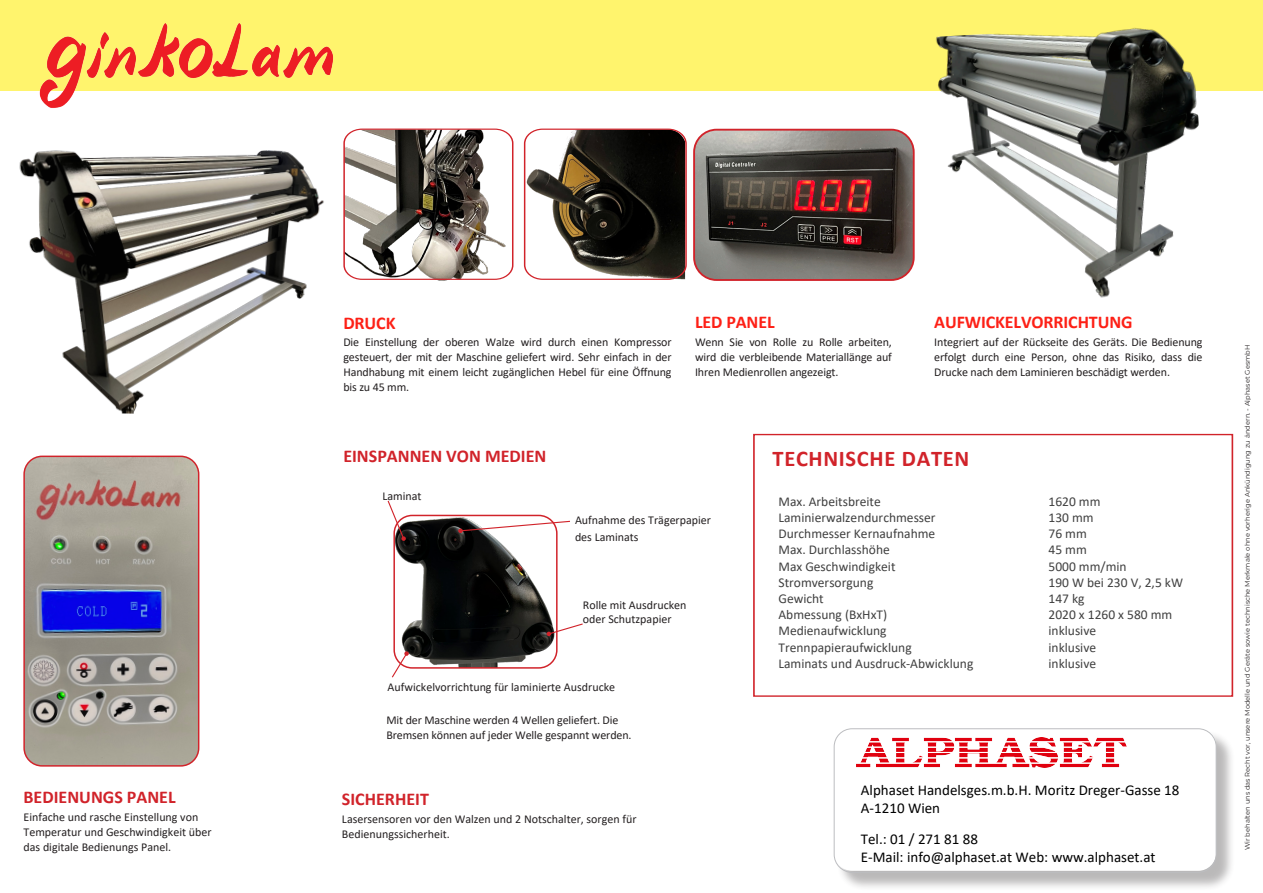
<style>
.page{position:relative;width:1263px;height:893px;background:#fff}
.page>*{position:absolute;margin:0;border:0;box-sizing:border-box;transform-origin:0 0}
.t1{font:700 22.5px "Calibri";letter-spacing:.03em;color:#d1232a}
.titre_option{font:700 18px "Calibri";color:#d1232a}
.titre_option-2{font:700 18px "Calibri";letter-spacing:-.005em;color:#fd2016}
.t2{font:15px/18px "Calibri";color:#000}
.t3{font:13.5px "Calibri";color:#404040}
.titre_option-3{font:12px/15px "Calibri";color:#231f20}
.t4{font:6.75px "Montserrat";color:#231f20}
</style>
<div class="page">
<div style="left:836px;top:730px;width:399px;height:161px;background:#231f20;opacity:.31"></div>
<div style="left:834px;top:727px;width:382px;height:144px;background:#fff;border-radius:18px"></div>
<div style="left:834px;top:728px;width:382px;height:145px;border:1px solid #bcbdc0;border-radius:18px"></div>
<img style="left:25px;top:456px;width:174px;height:309px">
<div style="left:23px;top:456px;width:176px;height:311px;border:1px solid #d1232a;border-radius:18px"></div>
<svg style="left:343px;top:128px;width:171px;height:152px"></svg>
<img style="left:696px;top:132px;width:216px;height:146px">
<div style="left:693px;top:129px;width:222px;height:152px;border:2px solid #d1232a;border-radius:22px"></div>
<svg style="left:523px;top:128px;width:164px;height:152px"></svg>
<img style="left:19px;top:150px;width:305px;height:264px">
<div style="left:0;top:0;width:1263px;height:90px;background:#fff46d"></div>
<img style="left:34px;top:23px;width:309px;height:85px">
<img style="left:934px;top:28px;width:274px;height:270px">
<div style="left:753px;top:434px;width:480px;height:263px;border:1px solid #d1232a"></div>
<img style="left:396px;top:515px;width:159px;height:151px">
<div style="left:393px;top:515px;width:165px;height:154px;border:2px solid #d1232a;border-radius:18px"></div>
<svg style="left:458px;top:520px;width:112px;height:13px"></svg>
<svg style="left:546px;top:623px;width:37px;height:13px"></svg>
<svg style="left:387px;top:500px;width:19px;height:41px"></svg>
<svg style="left:392px;top:651px;width:17px;height:27px"></svg>
<img style="left:856px;top:738px;width:270px;height:30px">
<p class="titre_option" style="left:24px;top:785px;width:154px">BEDIENUNGS PANEL</p>
<p class="titre_option-3" style="left:24px;top:809px;width:190px">Einfache und rasche Einstellung von<br>Temperatur und Geschwindigkeit über das digitale Bedienungs Panel.</p>
<h2 class="titre_option-2" style="left:934px;top:309px;width:200px">AUFWICKELVORRICHTUNG</h2>
<p class="titre_option-3" style="left:934px;top:334px;width:270px;text-align:justify">Integriert auf der Rückseite des Geräts. Die Bedienung erfolgt durch eine Person, ohne das Risiko, dass die Drucke nach dem Laminieren beschädigt werden.</p>
<h2 class="titre_option-2" style="left:695px;top:309px;width:81px">LED PANEL</h2>
<p class="titre_option-3" style="left:695px;top:334px;width:198px;text-align:justify">Wenn Sie von Rolle zu Rolle arbeiten, wird die verbleibende Materiallänge auf Ihren Medienrollen angezeigt.</p>
<p class="titre_option-2" style="left:343px;top:310px;width:54px">DRUCK</p>
<p class="titre_option-3" style="left:343px;top:335px;width:330px;text-align:justify">Die Einstellung der oberen Walze wird durch einen Kompressor gesteuert, der mit der Maschine geliefert wird. Sehr einfach in der Handhabung mit einem leicht zugänglichen Hebel für eine Öffnung bis zu 45 mm.</p>
<p class="t4" style="left:1243px;top:850px;width:507px;rotate:-90deg">Wir behalten uns das Recht vor, unsere Modelle und Geräte sowie technische Merkmale ohne vorherige Ankündigung zu ändern. - Alphaset GesmbH</p>
<p class="titre_option" style="left:343px;top:443px;width:204px">EINSPANNEN VON MEDIEN</p>
<p class="t1" style="left:772px;top:443px;width:198px">TECHNISCHE DATEN</p>
<p class="titre_option-3" style="left:382px;top:488px;width:41px">Laminat</p>
<p class="t3" style="left:778px;top:492px;width:104px">Max. Arbeitsbreite</p>
<p class="t3" style="left:1048px;top:492px;width:54px">1620 mm</p>
<p class="t3" style="left:778px;top:508px;width:159px">Laminierwalzendurchmesser</p>
<p class="t3" style="left:1048px;top:508px;width:47px">130 mm</p>
<p class="t3" style="left:778px;top:524px;width:158px">Durchmesser Kernaufnahme</p>
<p class="t3" style="left:1048px;top:524px;width:40px">76 mm</p>
<p class="t3" style="left:778px;top:540px;width:113px">Max. Durchlasshöhe</p>
<p class="t3" style="left:1048px;top:540px;width:40px">45 mm</p>
<p class="t3" style="left:778px;top:557px;width:119px">Max Geschwindigkeit</p>
<p class="t3" style="left:1048px;top:557px;width:80px">5000 mm/min</p>
<p class="t3" style="left:778px;top:573px;width:96px">Stromversorgung</p>
<p class="t3" style="left:1048px;top:573px;width:136px">190 W bei 230 V, 2,5 kW</p>
<p class="t3" style="left:778px;top:589px;width:47px">Gewicht</p>
<p class="t3" style="left:1048px;top:589px;width:38px">147 kg</p>
<p class="t3" style="left:778px;top:605px;width:110px">Abmessung (BxHxT)</p>
<p class="t3" style="left:1048px;top:605px;width:125px">2020 x 1260 x 580 mm</p>
<p class="t3" style="left:778px;top:621px;width:110px">Medienaufwicklung</p>
<p class="t3" style="left:1048px;top:621px;width:49px">inklusive</p>
<p class="t3" style="left:778px;top:638px;width:135px">Trennpapieraufwicklung</p>
<p class="t3" style="left:1048px;top:638px;width:49px">inklusive</p>
<p class="t3" style="left:778px;top:654px;width:196px">Laminats und Ausdruck-Abwicklung</p>
<p class="t3" style="left:1048px;top:654px;width:49px">inklusive</p>
<p class="titre_option-3" style="left:575px;top:511px;width:138px;line-height:17.1px">Aufnahme des Trägerpapier des Laminats</p>
<p class="titre_option-3" style="left:583px;top:597px;width:105px;line-height:14.4px">Rolle mit Ausdrucken oder Schutzpapier</p>
<p class="titre_option-3" style="left:388px;top:679px;width:229px">Aufwickelvorrichtung für laminierte Ausdrucke</p>
<p class="titre_option-3" style="left:386px;top:712px;width:247px">Mit der Maschine werden 4 Wellen geliefert. Die<br>Bremsen können auf jeder Welle gespannt werden.</p>
<p class="t2" style="left:861px;top:780px;width:320px">Alphaset Handelsges.m.b.H. Moritz Dreger-Gasse 18<br>A-1210 Wien</p>
<p class="t2" style="left:861px;top:830px;width:296px">Tel.: 01 / 271 81 88<br>E-Mail: info@alphaset.at Web: www.alphaset.at</p>
<h2 class="titre_option" style="left:342px;top:786px;width:88px">SICHERHEIT</h2>
<p class="titre_option-3" style="left:342px;top:811px;width:296px">Lasersensoren vor den Walzen und 2 Notschalter, sorgen für<br>Bedienungssicherheit.</p>
</div>
